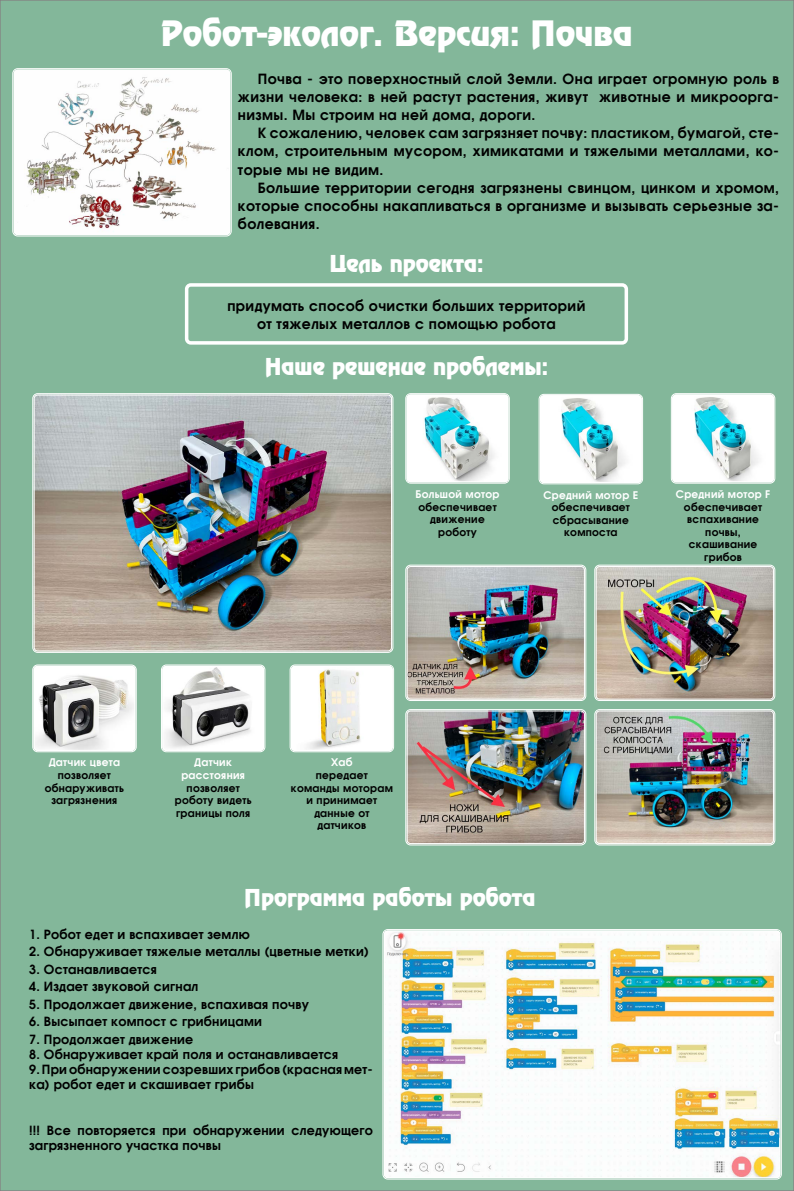
<style>
.page{position:relative;width:794px;height:1191px;background:#fff}
.page>*{position:absolute;margin:0;border:0;box-sizing:border-box;transform-origin:0 0}
.t1{font:500 31.5px "AG Revue Cyr";color:#fff}
.t2{font:500 21px "AG Revue Cyr";color:#fff}
.t3{font:700 14px/18.2px "Avalanche";letter-spacing:.03em;color:#000;text-align:justify}
.t4{font:700 12.6px/15.1px "Avalanche";letter-spacing:.02em;color:#000}
.t5{font:700 10.5px/12.6px "Avalanche";letter-spacing:.03em;color:#000;text-align:center}
.t6{font:700 10.5px/12.6px "Avalanche";letter-spacing:.03em;color:#fff;text-align:center}
</style>
<div class="page">
<div style="left:0;top:0;width:794px;height:1190px;background:#83b79a"></div>
<img style="left:14px;top:70px;width:216px;height:164px">
<div style="left:12px;top:68px;width:220px;height:168px;border:1px solid #fff;border-radius:5px"></div>
<div style="left:14px;top:70px;width:216px;height:165px;border:1px solid #fff;border-radius:3px"></div>
<img style="left:384px;top:931px;width:394px;height:246px">
<div style="left:384px;top:930px;width:396px;height:248px;border:1px solid #fff;border-radius:3px"></div>
<img style="left:34px;top:395px;width:357px;height:255px">
<div style="left:34px;top:395px;width:358px;height:256px;border:1px solid #fff;border-radius:3px"></div>
<img style="left:407px;top:395px;width:100px;height:86px">
<div style="left:405px;top:393px;width:104px;height:90px;border:1px solid #fff;border-radius:5px"></div>
<div style="left:407px;top:395px;width:101px;height:87px;border:1px solid #fff;border-radius:3px"></div>
<img style="left:163px;top:666px;width:100px;height:84px">
<div style="left:161px;top:664px;width:104px;height:88px;border:1px solid #fff;border-radius:5px"></div>
<div style="left:162px;top:666px;width:102px;height:84px;border:1px solid #fff;border-radius:3px"></div>
<img style="left:34px;top:666px;width:101px;height:84px">
<div style="left:32px;top:664px;width:105px;height:88px;border:1px solid #fff;border-radius:5px"></div>
<div style="left:34px;top:666px;width:101px;height:84px;border:1px solid #fff;border-radius:3px"></div>
<img style="left:542px;top:396px;width:99px;height:86px">
<div style="left:539px;top:394px;width:104px;height:90px;border:1px solid #fff;border-radius:5px"></div>
<div style="left:540px;top:395px;width:101px;height:88px;border:1px solid #fff;border-radius:3px"></div>
<img style="left:292px;top:666px;width:100px;height:84px">
<div style="left:290px;top:664px;width:104px;height:88px;border:1px solid #fff;border-radius:5px"></div>
<div style="left:291px;top:666px;width:101px;height:84px;border:1px solid #fff;border-radius:3px"></div>
<img style="left:673px;top:395px;width:100px;height:85px">
<div style="left:671px;top:393px;width:104px;height:90px;border:1px solid #fff;border-radius:5px"></div>
<div style="left:672px;top:395px;width:102px;height:87px;border:1px solid #fff;border-radius:3px"></div>
<img style="left:596px;top:567px;width:177px;height:132px">
<div style="left:594px;top:565px;width:181px;height:136px;border:1px solid #fff;border-radius:5px"></div>
<div style="left:596px;top:566px;width:178px;height:133px;border:1px solid #fff;border-radius:3px"></div>
<img style="left:407px;top:567px;width:177px;height:132px">
<div style="left:405px;top:565px;width:181px;height:136px;border:1px solid #fff;border-radius:5px"></div>
<div style="left:407px;top:566px;width:178px;height:133px;border:1px solid #fff;border-radius:3px"></div>
<img style="left:407px;top:711px;width:176px;height:132px">
<div style="left:405px;top:709px;width:181px;height:136px;border:1px solid #fff;border-radius:5px"></div>
<div style="left:407px;top:710px;width:178px;height:134px;border:1px solid #fff;border-radius:3px"></div>
<img style="left:596px;top:711px;width:176px;height:132px">
<div style="left:594px;top:709px;width:181px;height:136px;border:1px solid #fff;border-radius:5px"></div>
<div style="left:596px;top:710px;width:178px;height:134px;border:1px solid #fff;border-radius:3px"></div>
<div style="left:185px;top:283px;width:443px;height:62px;border:4px solid #fff;border-radius:4px"></div>
<h1 class="t1" style="left:161px;top:16px;width:473px">Робот-эколог. Версия: Почва</h1>
<p class="t3" style="left:238px;top:69px;width:543px;text-indent:20px">Почва - это поверхностный слой Земли. Она играет огромную роль в жизни человека: в ней растут растения, живут животные и микроорга&shy;низмы. Мы строим на ней дома, дороги.</p>
<p class="t3" style="left:238px;top:123px;width:543px;text-indent:20px">К сожалению, человек сам загрязняет почву: пластиком, бумагой, сте&shy;клом, строительным мусором, химикатами и тяжелыми металлами, ко&shy;торые мы не видим.</p>
<p class="t3" style="left:238px;top:178px;width:543px;text-indent:20px">Большие территории сегодня загрязнены свинцом, цинком и хромом, которые способны накапливаться в организме и вызывать серьезные за&shy;болевания.</p>
<h2 class="t2" style="left:329px;top:252px;width:155px">Цель проекта:</h2>
<p class="t3" style="left:227px;top:296px;width:359px;line-height:18.5px;text-align:center">придумать способ очистки больших территорий от тяжелых металлов с помощью робота</p>
<h2 class="t2" style="left:265px;top:354px;width:285px">Наше решение проблемы:</h2>
<p class="t6" style="left:415px;top:487px;width:85px">Большой мотор</p>
<p class="t5" style="left:418px;top:500px;width:80px">обеспечивает движение роботу</p>
<p class="t6" style="left:543px;top:488px;width:96px">Средний мотор Е</p>
<p class="t5" style="left:552px;top:501px;width:80px">обеспечивает сбрасывание компоста</p>
<p class="t6" style="left:676px;top:487px;width:96px">Средний мотор F</p>
<p class="t5" style="left:684px;top:500px;width:80px">обеспечивает вспахивание почвы, скашивание грибов</p>
<p class="t6" style="left:49px;top:756px;width:73px">Датчик цвета</p>
<p class="t5" style="left:45px;top:768px;width:81px">позволяет обнаруживать загрязнения</p>
<p class="t6" style="left:181px;top:756px;width:65px">Датчик расстояния</p>
<p class="t5" style="left:175px;top:781px;width:78px">позволяет роботу видеть границы поля</p>
<p class="t6" style="left:331px;top:756px;width:23px">Хаб</p>
<p class="t5" style="left:291px;top:768px;width:104px">передает команды моторам и принимает данные от датчиков</p>
<h2 class="t2" style="left:244px;top:886px;width:293px">Программа работы робота</h2>
<p class="t4" style="left:29px;top:926px;width:222px">1. Робот едет и вспахивает землю</p>
<p class="t4" style="left:29px;top:943px;width:341px">2. Обнаруживает тяжелые металлы (цветные метки)</p>
<p class="t4" style="left:29px;top:961px;width:129px">3. Останавливается</p>
<p class="t4" style="left:29px;top:978px;width:171px">4. Издает звуковой сигнал</p>
<p class="t4" style="left:29px;top:996px;width:281px">5. Продолжает движение, вспахивая почву</p>
<p class="t4" style="left:29px;top:1013px;width:234px">6. Высыпает компост с грибницами</p>
<p class="t4" style="left:29px;top:1031px;width:166px">7. Продолжает движение</p>
<p class="t4" style="left:29px;top:1046px;width:310px">8. Обнаруживает край поля и останавливается</p>
<p class="t4" style="left:29px;top:1061px;width:345px">9. При обнаружении созревших грибов (красная мет&shy;ка) робот едет и скашивает грибы</p>
<p class="t4" style="left:29px;top:1121px;width:345px">!!! Все повторяется при обнаружении следующего загрязненного участка почвы</p>
</div>
